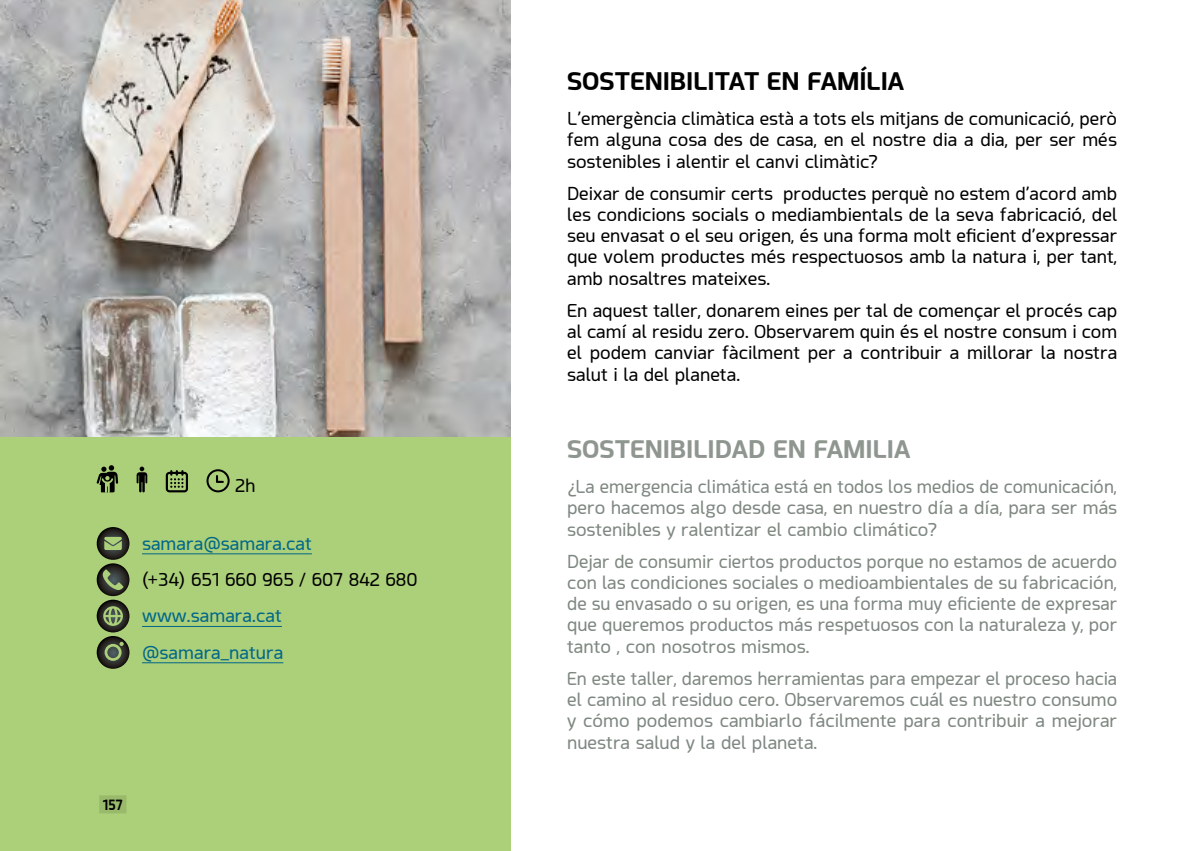
<style>
.page{position:relative;width:1191px;height:851px;background:#fff}
.page>*{position:absolute;margin:0;border:0;box-sizing:border-box;transform-origin:0 0}
.t1{font:700 24px "Acephimere";color:#000;scale:1.05 1}
.t2{font:700 24px "Acephimere";color:#8f9690;scale:1.05 1}
.t3{font:17.6px/21.2px "Acephimere";color:#7e8780;text-align:justify}
.t4{font:17.6px/21.2px "Acephimere";color:#000;text-align:justify;scale:1.04 1}
.t5{font:17.6px/21.2px "Acephimere";color:#000;text-align:justify;scale:1.05 1}
.t6{font:17.6px/21.2px "Acephimere";color:#000;text-align:justify}
.t7{font:17.6px/36.2px "Acephimere";color:#006789;scale:1.05 1}
.t8{font:700 14px "Acephimere";color:#000;scale:.89 1}
</style>
<div class="page">
<div style="left:0;top:0;width:510px;height:850px;background:#accf79"></div>
<hr style="left:142px;top:553px;width:170px;height:1px;background:#006789">
<hr style="left:142px;top:626px;width:140px;height:1px;background:#006789">
<hr style="left:142px;top:662px;width:141px;height:1px;background:#006789">
<svg style="left:97px;top:465px;width:21px;height:27px"></svg>
<svg style="left:137px;top:466px;width:10px;height:26px"></svg>
<svg style="left:166px;top:470px;width:22px;height:22px"></svg>
<svg style="left:206px;top:469px;width:24px;height:23px"></svg>
<svg style="left:96px;top:527px;width:33px;height:141px"></svg>
<div style="left:99px;top:795px;width:27px;height:18px;background:#99b96b"></div>
<img style="left:0;top:0;width:510px;height:437px">
<p class="t5" style="left:235px;top:474px;width:21px">2h</p>
<p class="t7" style="left:142px;top:524px;width:163px">samara@samara.cat</p>
<p class="t5" style="left:142px;top:568px;width:264px">(+34) 651 660 965 / 607 842 680</p>
<p class="t7" style="left:142px;top:597px;width:136px">www.samara.cat @samara_natura</p>
<p class="t8" style="left:103px;top:795px;width:24px">157</p>
<h1 class="t1" style="left:567px;top:65px;width:322px">SOSTENIBILITAT EN FAMÍLIA</h1>
<p class="t6" style="left:567px;top:108px;width:551px">L’emergència climàtica està a tots els mitjans de comunicació, però fem alguna cosa des de casa, en el nostre dia a dia, per ser més sostenibles i alentir el canvi climàtic?</p>
<p class="t4" style="left:567px;top:182px;width:530px">Deixar de consumir certs productes perquè no estem d’acord amb les condicions socials o mediambientals de la seva fabricació, del seu envasat o el seu origen, és una forma molt eficient d’expressar que volem productes més respectuosos amb la natura i, per tant, amb nosaltres mateixes.</p>
<p class="t5" style="left:567px;top:299px;width:525px">En aquest taller, donarem eines per tal de començar el procés cap al camí al residu zero. Observarem quin és el nostre consum i com el podem canviar fàcilment per a contribuir a millorar la nostra salut i la del planeta.</p>
<h1 class="t2" style="left:567px;top:432px;width:328px">SOSTENIBILIDAD EN FAMILIA</h1>
<p class="t3" style="left:567px;top:475px;width:551px">¿La emergencia climática está en todos los medios de comunicación, pero hacemos algo desde casa, en nuestro día a día, para ser más sostenibles y ralentizar el cambio climático?</p>
<p class="t3" style="left:567px;top:550px;width:551px">Dejar de consumir ciertos productos porque no estamos de acuerdo con las condiciones sociales o medioambientales de su fabricación, de su envasado o su origen, es una forma muy eficiente de expresar que queremos productos más respetuosos con la naturaleza y, por tanto , con nosotros mismos.</p>
<p class="t3" style="left:567px;top:667px;width:551px">En este taller, daremos herramientas para empezar el proceso hacia el camino al residuo cero. Observaremos cuál es nuestro consumo y cómo podemos cambiarlo fácilmente para contribuir a mejorar nuestra salud y la del planeta.</p>
</div>
